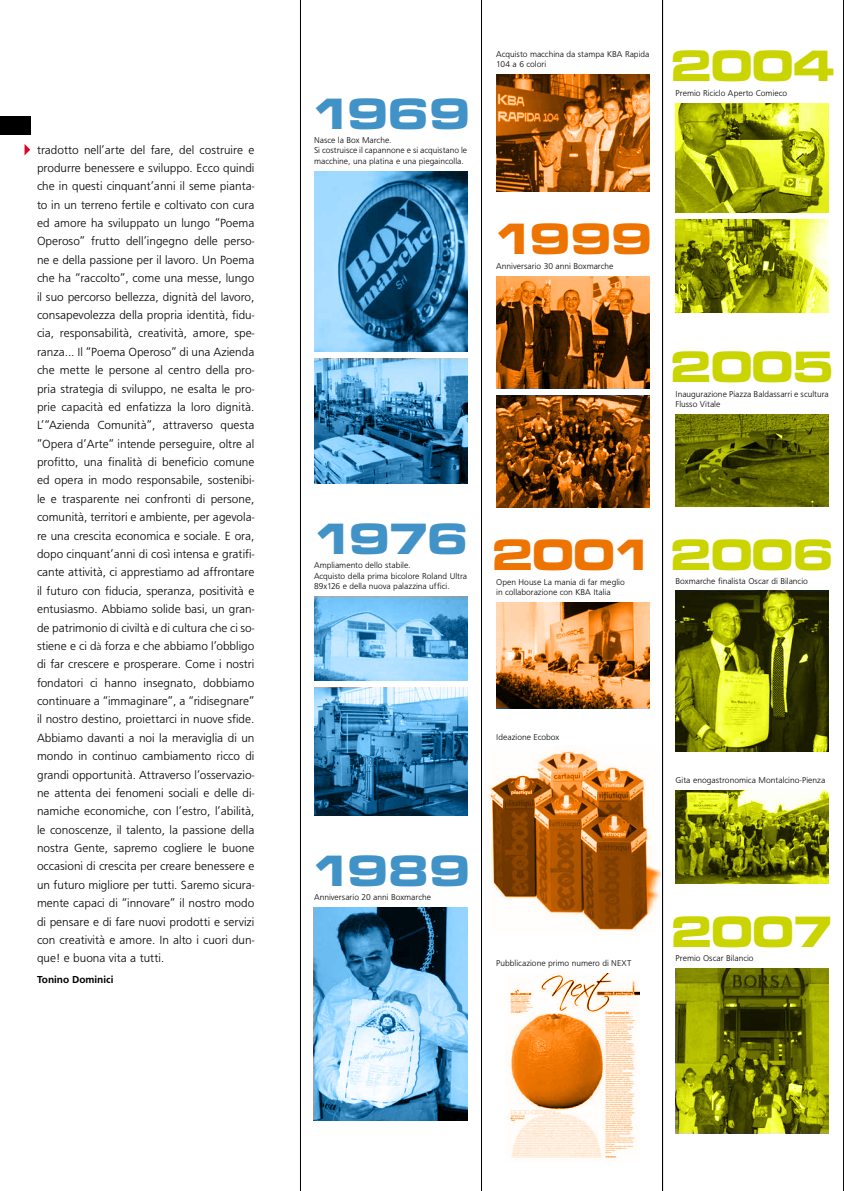
<style>
.page{position:relative;width:844px;height:1191px;background:#fff}
.page>*{position:absolute;margin:0;border:0;box-sizing:border-box;transform-origin:0 0}
.t1{font:45.5px "Microgramma D Bold Exte";letter-spacing:-.01em;color:#cad400}
.t2{font:45.5px "Microgramma D Bold Exte";letter-spacing:-.04em;color:#4193c7}
.t3{font:45.5px "Microgramma D Bold Exte";letter-spacing:-.01em;color:#ee7402}
.t4{font:12.25px/18.4px "Frugal Sans Light DTC";color:#000;text-align:justify}
.t5{font:10.5px "Frugal Sans Bold DTC";color:#000}
.t6{font:8.75px/10.5px "Frugal Sans Light DTC";color:#000}
.s1{font-size:10.5px}
.s2{color:#cad400}
</style>
<div class="page">
<div style="left:0;top:117px;width:30px;height:18px;background:#000"></div>
<svg style="left:24px;top:144px;width:6px;height:11px"></svg>
<hr style="left:300px;top:0;width:1px;height:1191px;background:#000">
<hr style="left:842px;top:0;width:1px;height:1191px;background:#000">
<hr style="left:481px;top:0;width:1px;height:1191px;background:#000">
<hr style="left:662px;top:0;width:1px;height:1191px;background:#000">
<svg style="left:675px;top:968px;width:153px;height:165px;background:#757b04"></svg>
<svg style="left:314px;top:171px;width:153px;height:180px;background:#4788b2"></svg>
<svg style="left:314px;top:359px;width:153px;height:125px;background:#4a8fba"></svg>
<svg style="left:496px;top:75px;width:153px;height:117px;background:#ae641e"></svg>
<svg style="left:675px;top:591px;width:153px;height:160px;background:#6f740a"></svg>
<svg style="left:675px;top:791px;width:153px;height:93px;background:#848918"></svg>
<svg style="left:675px;top:103px;width:153px;height:109px;background:#aab115"></svg>
<svg style="left:675px;top:220px;width:153px;height:93px;background:#a0a61b"></svg>
<svg style="left:675px;top:414px;width:153px;height:93px;background:#636700"></svg>
<svg style="left:496px;top:276px;width:153px;height:112px;background:#8d5219"></svg>
<svg style="left:496px;top:396px;width:153px;height:111px;background:#7b4008"></svg>
<svg style="left:489px;top:750px;width:170px;height:184px"></svg>
<svg style="left:510px;top:973px;width:129px;height:186px"></svg>
<svg style="left:496px;top:602px;width:153px;height:106px;background:#c88a4f"></svg>
<svg style="left:314px;top:596px;width:153px;height:84px;background:#7bbde7"></svg>
<svg style="left:314px;top:688px;width:153px;height:127px;background:#3f82ac"></svg>
<svg style="left:314px;top:907px;width:153px;height:213px;background:#77a9ca"></svg>
<p class="t4" style="left:37px;top:140px;width:219px">tradotto nell’arte del fare, del costruire e produrre benessere e sviluppo. Ecco quindi che in questi cinquant’anni il seme pianta&shy;to in un terreno fertile e coltivato con cura ed amore ha sviluppato un lungo “Poema Operoso” frutto dell’ingegno delle perso&shy;ne e della passione per il lavoro. Un Poema che ha “raccolto”, come una messe, lungo il suo percorso bellezza, dignità del lavoro, consapevolezza della propria identità, fidu&shy;cia, responsabilità, creatività, amore, spe&shy;ranza... Il “Poema Operoso” di una Azienda che mette le persone al centro della pro&shy;pria strategia di sviluppo, ne esalta le pro&shy;prie capacità ed enfatizza la loro dignità.<br>L’“Azienda Comunità”, attraverso questa ”Opera d’Arte” intende perseguire, oltre al profitto, una finalità di beneficio comune ed opera in modo responsabile, sostenibi&shy;le e trasparente nei confronti di persone, comunità, territori e ambiente, per agevola&shy;re una crescita economica e sociale. E ora, dopo cinquant’anni di così intensa e gratifi&shy;cante attività, ci apprestiamo ad affrontare il futuro con fiducia, speranza, positività e entusiasmo. Abbiamo solide basi, un gran&shy;de patrimonio di civiltà e di cultura che ci so&shy;stiene e ci d<span class="s1">à</span> forza e che abbiamo l’obbligo di far crescere e prosperare. Come i nostri fondatori ci hanno insegnato, dobbiamo continuare a “immaginare”, a “ridisegnare” il nostro destino, proiettarci in nuove sfide.<br>Abbiamo davanti a noi la meraviglia di un mondo in continuo cambiamento ricco di grandi opportunità. Attraverso l’osservazio&shy;ne attenta dei fenomeni sociali e delle di&shy;namiche economiche, con l’estro, l’abilità, le conoscenze, il talento, la passione della nostra Gente, sapremo cogliere le buone occasioni di crescita per creare benessere e un futuro migliore per tutti. Saremo sicura&shy;mente capaci di “innovare” il nostro modo di pensare e di fare nuovi prodotti e servizi con creatività e amore. In alto i cuori dun&shy;que! e buona vita a tutti.</p>
<p class="t5" style="left:37px;top:973px;width:78px">Tonino Dominici</p>
<h1 class="t2" style="left:311px;top:82px;width:160px">1969</h1>
<p class="t6" style="left:314px;top:135px;width:155px">Nasce la Box Marche.<br>Si costruisce il capannone e si acquistano le macchine, una platina e una piegaincolla.</p>
<p class="t6" style="left:496px;top:48px;width:155px">Acquisto macchina da stampa KBA Rapida<br>104 a 6 colori</p>
<h1 class="t1" style="left:670px;top:35px;width:165px">2004</h1>
<p class="t6" style="left:675px;top:87px;width:113px">Premio Riciclo Aperto Comieco</p>
<h1 class="t3" style="left:493px;top:208px;width:160px">1999</h1>
<p class="t6" style="left:496px;top:260px;width:119px">Anniversario 30 anni Boxmarche</p>
<h1 class="t1" style="left:670px;top:336px;width:165px">2005</h1>
<p class="t6" style="left:675px;top:388px;width:155px">Inaugurazione Piazza Baldassarri e scultura<br>Flusso Vitale</p>
<h1 class="t2" style="left:313px;top:508px;width:157px">1976</h1>
<p class="t6" style="left:314px;top:560px;width:155px">Ampliamento dello stabile.<br>Acquisto della prima bicolore Roland Ultra<br>89x126 e della nuova palazzina uffici.</p>
<h1 class="t3" style="left:491px;top:524px;width:344px">2001 <span class="s2">2006</span></h1>
<p class="t6" style="left:675px;top:575px;width:134px">Boxmarche finalista Oscar di Bilancio</p>
<p class="t6" style="left:496px;top:576px;width:130px">Open House La mania di far meglio in collaborazione con KBA Italia</p>
<p class="t6" style="left:496px;top:732px;width:65px">Ideazione Ecobox</p>
<h1 class="t2" style="left:311px;top:839px;width:160px">1989</h1>
<p class="t6" style="left:314px;top:891px;width:118px">Anniversario 20 anni Boxmarche</p>
<p class="t6" style="left:496px;top:958px;width:137px">Pubblicazione primo numero di NEXT</p>
<p class="t6" style="left:675px;top:775px;width:151px">Gita enogastronomica Montalcino-Pienza</p>
<h1 class="t1" style="left:670px;top:900px;width:164px">2007</h1>
<p class="t6" style="left:675px;top:952px;width:80px">Premio Oscar Bilancio</p>
</div>
